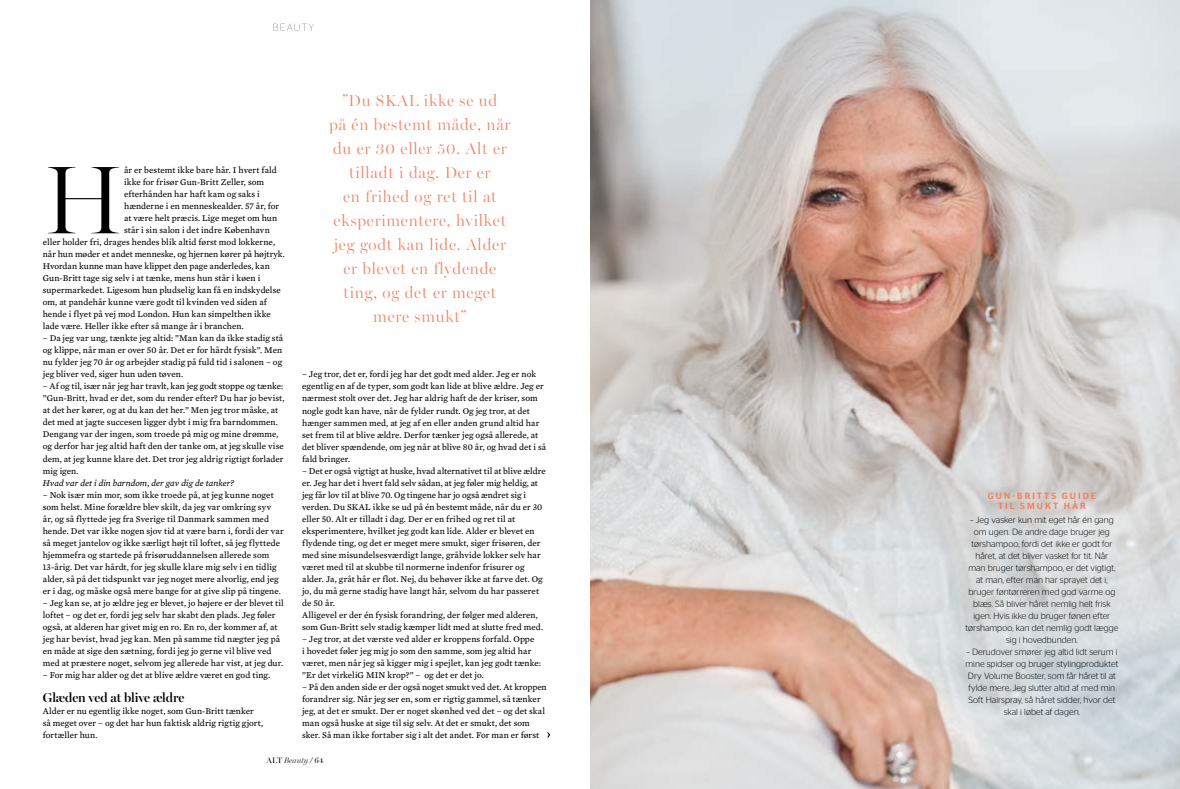
<style>
.page{position:relative;width:1180px;height:789px;background:#fff}
.page>*{position:absolute;margin:0;border:0;box-sizing:border-box;transform-origin:0 0}
.t1{font:300 96.8px "Miller Banner";color:#000}
.t2{font:300 16px/24px "Miller Banner";letter-spacing:.05em;color:#f08161;text-align:center}
.t3{font:600 13px "Miller Banner";letter-spacing:-.01em;color:#000}
.t4{font:9px/12px "Mercury Text G3";letter-spacing:.005em;color:#000}
.t5{font:300 9px/12px "Stag Sans";color:#000;text-align:center}
.t6{font:italic 9px "Mercury Text G3";letter-spacing:.005em;color:#000}
.t7{font:500 9px/10px "Stag Sans";letter-spacing:.23em;color:#f08161;text-align:center}
.t8{font:italic 300 8px "Miller Banner";letter-spacing:.015em;color:#000}
.s1{font-weight:400;font-style:normal}
.s2{font-family:"Stag Sans"}
</style>
<div class="page">
<svg style="left:274px;top:24px;width:39px;height:7px"></svg>
<img style="left:590px;top:0;width:589px;height:788px">
<h1 class="t1" style="left:43px;top:142px;width:83px">H</h1>
<p class="t4" style="left:124px;top:164px;width:154px">år er bestemt ikke bare hår. I hvert fald</p>
<p class="t4" style="left:124px;top:176px;width:141px">ikke for frisør Gun-Britt Zeller, som</p>
<p class="t4" style="left:124px;top:188px;width:137px">efterhånden har haft kam og saks i</p>
<p class="t4" style="left:124px;top:200px;width:157px">hænderne i en menneskealder. 57 år, for</p>
<p class="t4" style="left:124px;top:212px;width:155px">at være helt præcis. Lige meget om hun</p>
<p class="t4" style="left:124px;top:224px;width:147px">står i sin salon i det indre København</p>
<p class="t4" style="left:43px;top:236px;width:234px">eller holder fri, drages hendes blik altid først mod lokkerne,</p>
<p class="t4" style="left:43px;top:248px;width:243px">når hun møder et andet menneske, og hjernen kører på højtryk.</p>
<p class="t4" style="left:43px;top:260px;width:228px">Hvordan kunne man have klippet den page anderledes, kan</p>
<p class="t4" style="left:43px;top:272px;width:219px">Gun-Britt tage sig selv i at tænke, mens hun står i køen i</p>
<p class="t4" style="left:43px;top:284px;width:239px">supermarkedet. Ligesom hun pludselig kan få en indskydelse</p>
<p class="t4" style="left:43px;top:296px;width:225px">om, at pandehår kunne være godt til kvinden ved siden af</p>
<p class="t4" style="left:43px;top:307px;width:229px">hende i flyet på vej mod London. Hun kan simpelthen ikke</p>
<p class="t4" style="left:43px;top:319px;width:202px">lade være. Heller ikke efter så mange år i branchen.</p>
<p class="t4" style="left:43px;top:331px;width:242px">– Da jeg var ung, tænkte jeg altid: ”Man kan da ikke stadig stå og klippe, når man er over 50 år. Det er for hårdt fysisk”. Men nu fylder jeg 70 år og arbejder stadig på fuld tid i salonen – og jeg bliver ved, siger hun uden tøven.</p>
<p class="t4" style="left:43px;top:379px;width:243px">– Af og til, især når jeg har travlt, kan jeg godt stoppe og tænke: ”Gun-Britt, hvad er det, som du render efter? Du har jo bevist, at det her kører, og at du kan det her.” Men jeg tror måske, at det med at jagte succesen ligger dybt i mig fra barndommen.<br>Dengang var der ingen, som troede på mig og mine drømme, og derfor har jeg altid haft den der tanke om, at jeg skulle vise dem, at jeg kunne klare det. Det tror jeg aldrig rigtigt forlader mig igen.</p>
<p class="t6" style="left:43px;top:475px;width:193px">Hvad var det i din barndom, der gav dig de tanker?</p>
<p class="t4" style="left:43px;top:487px;width:242px">– Nok især min mor, som ikke troede på, at jeg kunne noget som helst. Mine forældre blev skilt, da jeg var omkring syv<br>år, og så flyttede jeg fra Sverige til Danmark sammen med hende. Det var ikke nogen sjov tid at være barn i, fordi der var så meget jantelov og ikke særligt højt til loftet, så jeg flyttede hjemmefra og startede på frisøruddannelsen allerede som 13-årig. Det var hårdt, for jeg skulle klare mig selv i en tidlig alder, så på det tidspunkt var jeg noget mere alvorlig, end jeg er i dag, og måske også mere bange for at give slip på tingene.</p>
<p class="t4" style="left:43px;top:595px;width:242px">– Jeg kan se, at jo ældre jeg er blevet, jo højere er der blevet til loftet – og det er, fordi jeg selv har skabt den plads. Jeg føler også, at alderen har givet mig en ro. En ro, der kommer af, at jeg har bevist, hvad jeg kan. Men på samme tid nægter jeg på en måde at sige den sætning, fordi jeg jo gerne vil blive ved med at præstere noget, selvom jeg allerede har vist, at jeg dur.</p>
<p class="t4" style="left:43px;top:667px;width:229px">– For mig har alder og det at blive ældre været en god ting.</p>
<h3 class="t3" style="left:43px;top:689px;width:143px">Glæden ved at blive ældre</h3>
<p class="t4" style="left:43px;top:704px;width:222px">Alder er nu egentlig ikke noget, som Gun-Britt tænker så meget over – og det har hun faktisk aldrig rigtig gjort, fortæller hun.</p>
<h2 class="t2" style="left:329px;top:88px;width:183px">”Du SKAL ikke se ud<br>på én bestemt måde, når du er 30 eller 50. Alt er tilladt i dag. Der er<br>en frihed og ret til at eksperimentere, hvilket jeg godt kan lide. Alder er blevet en flydende ting, og det er meget mere smukt”</h2>
<p class="t4" style="left:302px;top:368px;width:245px">– Jeg tror, det er, fordi jeg har det godt med alder. Jeg er nok egentlig en af de typer, som godt kan lide at blive ældre. Jeg er nærmest stolt over det. Jeg har aldrig haft de der kriser, som nogle godt kan have, når de fylder rundt. Og jeg tror, at det hænger sammen med, at jeg af en eller anden grund altid har set frem til at blive ældre. Derfor tænker jeg også allerede, at det bliver spændende, om jeg når at blive 80 år, og hvad det i så fald bringer.</p>
<p class="t4" style="left:302px;top:464px;width:245px">– Det er også vigtigt at huske, hvad alternativet til at blive ældre er. Jeg har det i hvert fald selv sådan, at jeg føler mig heldig, at jeg får lov til at blive 70. Og tingene har jo også ændret sig i verden. Du SKAL ikke se ud på én bestemt måde, når du er 30 eller 50. Alt er tilladt i dag. Der er en frihed og ret til at eksperimentere, hvilket jeg godt kan lide. Alder er blevet en flydende ting, og det er meget mere smukt, siger frisøren, der med sine misundelsesværdigt lange, gråhvide lokker selv har været med til at skubbe til normerne indenfor frisurer og alder. Ja, gråt hår er flot. Nej, du behøver ikke at farve det. Og jo, du må gerne stadig have langt hår, selvom du har passeret de 50 år.<br>Alligevel er der én fysisk forandring, der følger med alderen, som Gun-Britt selv stadig kæmper lidt med at slutte fred med.</p>
<p class="t4" style="left:302px;top:631px;width:240px">– Jeg tror, at det værste ved alder er kroppens forfald. Oppe<br>i hovedet føler jeg mig jo som den samme, som jeg altid har været, men når jeg så kigger mig i spejlet, kan jeg godt tænke: ”Er det virkeliG MIN krop?” – og det er det jo.</p>
<p class="t4" style="left:302px;top:679px;width:246px">– På den anden side er der også noget smukt ved det. At kroppen forandrer sig. Når jeg ser en, som er rigtig gammel, så tænker jeg, at det er smukt. Der er noget skønhed ved det – og det skal man også huske at sige til sig selv. At det er smukt, det som sker. Så man ikke fortaber sig i alt det andet. For man er først</p>
<p class="t8" style="left:266px;top:755px;width:59px"><span class="s1">ALT</span> Beauty <span class="s2">/</span> <span class="s1">64</span></p>
<p class="t7" style="left:987px;top:490px;width:110px">GUN-BRITTS GUIDE<br>TIL SMUKT HÅR</p>
<p class="t5" style="left:965px;top:513px;width:154px">– Jeg vasker kun mit eget hår én gang om ugen. De andre dage bruger jeg tørshampoo, fordi det ikke er godt for håret, at det bliver vasket for tit. Når<br>man bruger tørshampoo, er det vigtigt, at man, efter man har sprayet det i, bruger føntørreren med god varme og blæs. Så bliver håret nemlig helt frisk igen. Hvis ikke du bruger fønen efter tørshampoo, kan det nemlig godt lægge sig i hovedbunden.</p>
<p class="t5" style="left:965px;top:645px;width:154px">– Derudover smører jeg altid lidt serum i mine spidser og bruger stylingproduktet Dry Volume Booster, som får håret til at fylde mere. Jeg slutter altid af med min Soft Hairspray, så håret sidder, hvor det skal i løbet af dagen.</p>
</div>
